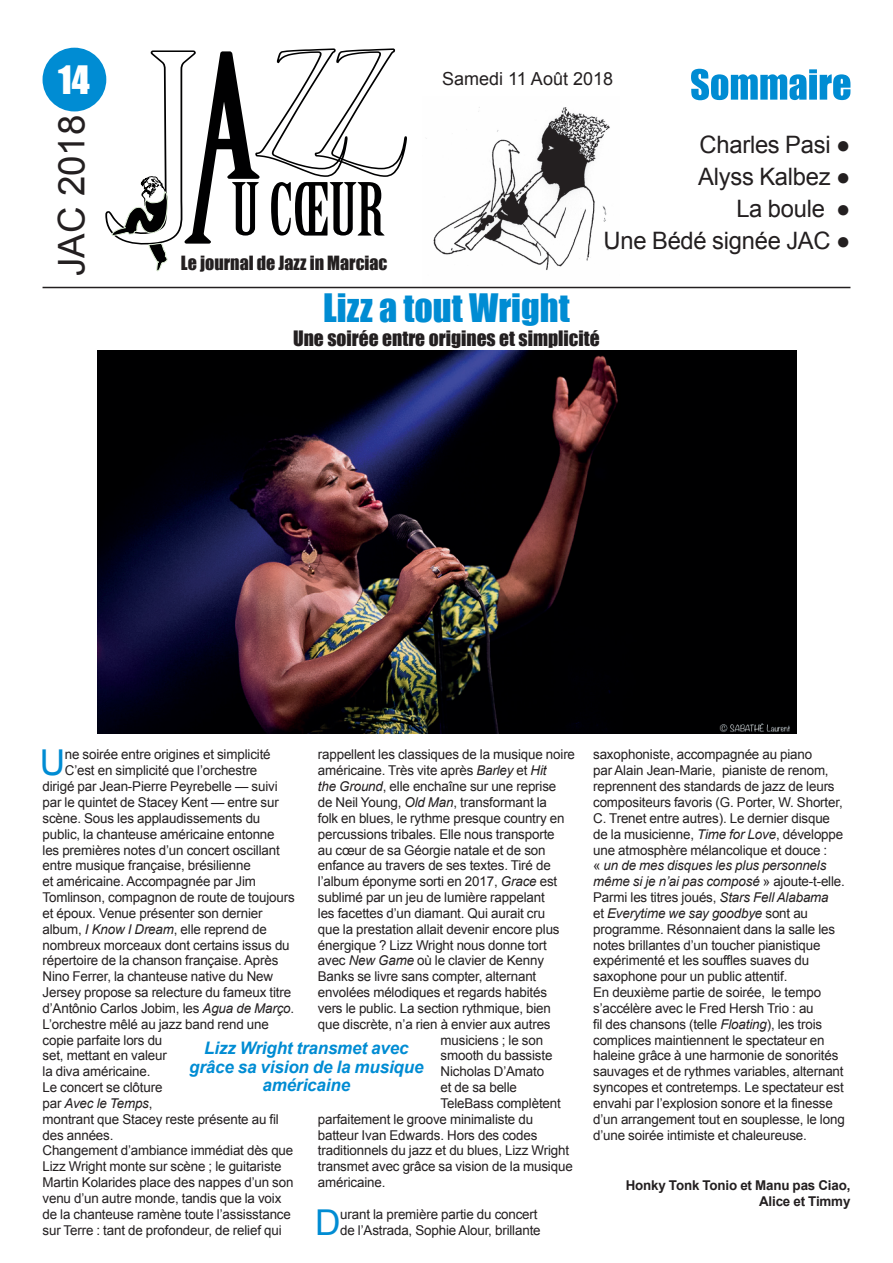
<style>
.page{position:relative;width:893px;height:1263px;background:#fff}
.page>*{position:absolute;margin:0;border:0;box-sizing:border-box;transform-origin:0 0}
.t1{font:71.25px "Birch Std";color:#000001;scale:1.15 1}
.t2{font:36.75px "Arial";color:#231f20}
.t3{font:36px "Impact";color:#008cd3}
.t4{font:36px "Impact";color:#fff}
.t5{font:35.55px "Arial";color:#008cd3}
.t6{font:24px/31.7px "Arial";letter-spacing:-.01em;color:#231f20;text-align:right}
.t7{font:19.5px "Impact";color:#231f20}
.t8{font:18px "Impact";color:#231f20}
.t9{font:18px "Arial";color:#231f20}
.t10{font:italic 700 17.25px/18.8px "Arial";letter-spacing:-.01em;color:#008cd3;text-align:center}
.t11{font:13.5px/15.9px "Arial";letter-spacing:-.01em;color:#231f20}
.t12{font:700 13.5px/16.2px "Arial";letter-spacing:-.01em;color:#231f20;text-align:right}
.t13{font:italic 13.5px "Arial";letter-spacing:-.01em;color:#231f20}
.s1{font-style:italic}
.s2{font-style:normal}
</style>
<div class="page">
<div style="left:43px;top:48px;width:63px;height:63px;background:#008cd3;border-radius:50%"></div>
<hr style="left:43px;top:287px;width:807px;height:1px;background:#231f20">
<img style="left:426px;top:107px;width:184px;height:163px">
<svg style="left:104px;top:48px;width:303px;height:223px"></svg>
<svg style="left:691px;top:69px;width:159px;height:31px"></svg>
<img style="left:97px;top:350px;width:699px;height:383px">
<h3 class="t4" style="left:58px;top:52px;width:33px">14</h3>
<h2 class="t2" style="left:48px;top:276px;width:163px;rotate:-90deg">JAC 2018</h2>
<h1 class="t1" style="left:232px;top:170px;width:134px">U CŒUR</h1>
<h3 class="t8" style="left:181px;top:249px;width:208px">Le journal de Jazz in Marciac</h3>
<h3 class="t9" style="left:442px;top:66px;width:172px">Samedi 11 Août 2018</h3>
<h3 class="t6" style="left:604px;top:129px;width:248px">Charles Pasi ●<br>Alyss Kalbez ●<br>La boule ●<br>Une Bédé signée JAC ●</h3>
<h3 class="t3" style="left:323px;top:280px;width:248px">Lizz a tout Wright</h3>
<h3 class="t7" style="left:293px;top:323px;width:308px">Une soirée entre origines et simplicité</h3>
<h3 class="t5" style="left:40px;top:739px;width:27px">U</h3>
<p class="t11" style="left:65px;top:747px;width:207px">ne soirée entre origines et simplicité</p>
<p class="t11" style="left:318px;top:747px;width:259px">rappellent les classiques de la musique noire</p>
<p class="t11" style="left:318px;top:763px;width:230px">américaine. Très vite après <span class="s1">Barley</span> et <span class="s1">Hit</span></p>
<p class="t11" style="left:318px;top:779px;width:240px"><span class="s1">the Ground</span>, elle enchaîne sur une reprise</p>
<p class="t11" style="left:318px;top:794px;width:231px">de Neil Young, <span class="s1">Old Man</span>, transformant la</p>
<p class="t11" style="left:318px;top:810px;width:248px">folk en blues, le rythme presque country en</p>
<p class="t11" style="left:318px;top:826px;width:238px">percussions tribales. Elle nous transporte</p>
<p class="t11" style="left:318px;top:842px;width:229px">au cœur de sa Géorgie natale et de son</p>
<p class="t11" style="left:318px;top:858px;width:234px">enfance au travers de ses textes. Tiré de</p>
<p class="t11" style="left:318px;top:874px;width:241px">l’album éponyme sorti en 2017, <span class="s1">Grace</span> est</p>
<p class="t11" style="left:318px;top:889px;width:228px">sublimé par un jeu de lumière rappelant</p>
<p class="t11" style="left:318px;top:905px;width:229px">les facettes d’un diamant. Qui aurait cru</p>
<p class="t11" style="left:318px;top:921px;width:243px">que la prestation allait devenir encore plus</p>
<p class="t11" style="left:318px;top:937px;width:230px">énergique ? Lizz Wright nous donne tort</p>
<p class="t11" style="left:318px;top:953px;width:228px">avec <span class="s1">New Game</span> où le clavier de Kenny</p>
<p class="t11" style="left:318px;top:969px;width:220px">Banks se livre sans compter, alternant</p>
<p class="t11" style="left:318px;top:984px;width:231px">envolées mélodiques et regards habités</p>
<p class="t11" style="left:318px;top:1000px;width:235px">vers le public. La section rythmique, bien</p>
<p class="t11" style="left:318px;top:1016px;width:234px">que discrète, n’a rien à envier aux autres</p>
<p class="t11" style="left:441px;top:1032px;width:104px">musiciens ; le son</p>
<p class="t11" style="left:441px;top:1048px;width:113px">smooth du bassiste</p>
<p class="t11" style="left:441px;top:1064px;width:105px">Nicholas D’Amato</p>
<p class="t11" style="left:441px;top:1079px;width:78px">et de sa belle</p>
<p class="t11" style="left:441px;top:1095px;width:122px">TeleBass complètent</p>
<p class="t11" style="left:318px;top:1111px;width:217px">parfaitement le groove minimaliste du</p>
<p class="t11" style="left:318px;top:1127px;width:221px">batteur Ivan Edwards. Hors des codes</p>
<p class="t11" style="left:318px;top:1143px;width:253px">traditionnels du jazz et du blues, Lizz Wright</p>
<p class="t11" style="left:318px;top:1159px;width:256px">transmet avec grâce sa vision de la musique</p>
<p class="t11" style="left:318px;top:1174px;width:69px">américaine.</p>
<h3 class="t5" style="left:315px;top:1199px;width:27px">D</h3>
<p class="t11" style="left:340px;top:1206px;width:202px">urant la première partie du concert de l’Astrada, Sophie Alour, brillante</p>
<p class="t11" style="left:65px;top:763px;width:194px">C’est en simplicité que l’orchestre</p>
<p class="t11" style="left:43px;top:779px;width:237px">dirigé par Jean-Pierre Peyrebelle — suivi</p>
<p class="t11" style="left:43px;top:794px;width:238px">par le quintet de Stacey Kent — entre sur</p>
<p class="t11" style="left:43px;top:810px;width:219px">scène. Sous les applaudissements du</p>
<p class="t11" style="left:43px;top:826px;width:234px">public, la chanteuse américaine entonne</p>
<p class="t11" style="left:43px;top:842px;width:239px">les premières notes d’un concert oscillant</p>
<p class="t11" style="left:43px;top:858px;width:210px">entre musique française, brésilienne</p>
<p class="t11" style="left:43px;top:874px;width:215px">et américaine. Accompagnée par Jim</p>
<p class="t11" style="left:43px;top:889px;width:254px">Tomlinson, compagnon de route de toujours</p>
<p class="t11" style="left:43px;top:905px;width:222px">et époux. Venue présenter son dernier</p>
<p class="t11" style="left:43px;top:921px;width:226px">album, <span class="s1">I Know I Dream</span>, elle reprend de</p>
<p class="t11" style="left:43px;top:937px;width:249px">nombreux morceaux dont certains issus du</p>
<p class="t11" style="left:43px;top:953px;width:237px">répertoire de la chanson française. Après</p>
<p class="t11" style="left:43px;top:969px;width:232px">Nino Ferrer, la chanteuse native du New</p>
<p class="t11" style="left:43px;top:984px;width:250px">Jersey propose sa relecture du fameux titre</p>
<p class="t11" style="left:43px;top:1000px;width:253px">d’Antônio Carlos Jobim, les <span class="s1">Agua de Março</span>.</p>
<p class="t11" style="left:43px;top:1016px;width:228px">L’orchestre mêlé au jazz band rend une</p>
<p class="t11" style="left:43px;top:1032px;width:121px">copie parfaite lors du</p>
<p class="t11" style="left:43px;top:1048px;width:126px">set, mettant en valeur</p>
<p class="t11" style="left:43px;top:1064px;width:110px">la diva américaine.</p>
<p class="t11" style="left:43px;top:1079px;width:121px">Le concert se clôture</p>
<p class="t13" style="left:43px;top:1094px;width:112px"><span class="s2">par</span> Avec le Temps<span class="s2">,</span></p>
<p class="t11" style="left:43px;top:1111px;width:238px">montrant que Stacey reste présente au fil</p>
<p class="t11" style="left:43px;top:1127px;width:72px">des années.</p>
<p class="t11" style="left:43px;top:1143px;width:252px">Changement d’ambiance immédiat dès que</p>
<p class="t11" style="left:43px;top:1159px;width:241px">Lizz Wright monte sur scène ; le guitariste</p>
<p class="t11" style="left:43px;top:1174px;width:252px">Martin Kolarides place des nappes d’un son</p>
<p class="t11" style="left:43px;top:1190px;width:240px">venu d’un autre monde, tandis que la voix</p>
<p class="t11" style="left:43px;top:1206px;width:250px">de la chanteuse ramène toute l’assisstance</p>
<p class="t11" style="left:43px;top:1222px;width:241px">sur Terre : tant de profondeur, de relief qui</p>
<p class="t10" style="left:189px;top:1039px;width:236px">Lizz Wright transmet avec grâce sa vision de la musique américaine</p>
<p class="t11" style="left:593px;top:747px;width:253px">saxophoniste, accompagnée au piano<br>par Alain Jean-Marie, pianiste de renom, reprennent des standards de jazz de leurs compositeurs favoris (G. Porter, W. Shorter, C. Trenet entre autres). Le dernier disque de la musicienne, <span class="s1">Time for Love</span>, développe une atmosphère mélancolique et douce :<br>« <span class="s1">un de mes disques les plus personnels même si je n’ai pas composé</span> » ajoute-t-elle.<br>Parmi les titres joués, <span class="s1">Stars Fell Alabama<br></span>et <span class="s1">Everytime we say goodbye</span> sont au programme. Résonnaient dans la salle les notes brillantes d’un toucher pianistique expérimenté et les souffles suaves du saxophone pour un public attentif.<br>En deuxième partie de soirée, le tempo s’accélère avec le Fred Hersh Trio : au<br>fil des chansons (telle <span class="s1">Floating</span>), les trois complices maintiennent le spectateur en haleine grâce à une harmonie de sonorités sauvages et de rythmes variables, alternant syncopes et contretemps. Le spectateur est envahi par l’explosion sonore et la finesse d’un arrangement tout en souplesse, le long d’une soirée intimiste et chaleureuse.</p>
<p class="t12" style="left:626px;top:1177px;width:226px">Honky Tonk Tonio et Manu pas Ciao,<br>Alice et Timmy</p>
</div>
